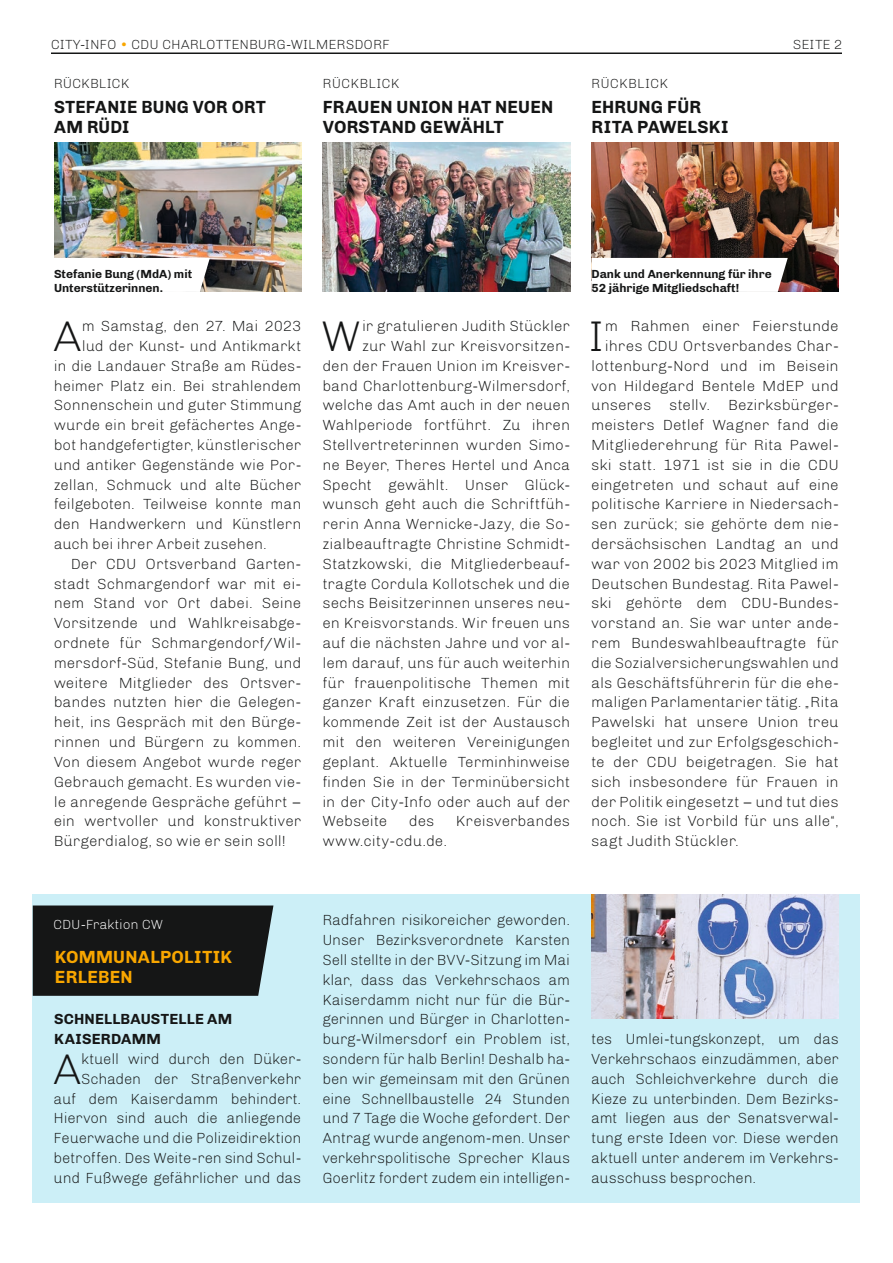
<style>
.page{position:relative;width:893px;height:1263px;background:#fff}
.page>*{position:absolute;margin:0;border:0;box-sizing:border-box;transform-origin:0 0}
.t1{font:300 43.8px "Chivo";color:#151616}
.t2{font:700 18px/19.8px "Chivo";letter-spacing:.01em;color:#151616}
.t3{font:700 18px/19.8px "Chivo";letter-spacing:.01em;color:#151616;scale:.96 1}
.t4{font:700 18px/19.8px "Chivo";letter-spacing:.01em;color:#f8a600}
.t5{font:300 15px/19.8px "Chivo";letter-spacing:.005em;color:#151616;text-align:justify}
.t6{font:700 15px/19.8px "Chivo";letter-spacing:.01em;color:#151616}
.t7{font:300 13.5px "Chivo";letter-spacing:.01em;color:#151616}
.t8{font:300 13.5px "Chivo";color:#fff}
.t9{font:700 12px/13.5px "Chivo";color:#151616}
.s1{color:#f8a600}
</style>
<div class="page">
<hr style="left:51px;top:53px;width:791px;height:1px;background:#151616">
<img style="left:54px;top:143px;width:247px;height:149px">
<img style="left:591px;top:143px;width:248px;height:149px">
<div style="left:33px;top:894px;width:827px;height:308px;background:#cceff7"></div>
<img style="left:591px;top:894px;width:248px;height:124px">
<svg style="left:54px;top:258px;width:156px;height:34px"></svg>
<svg style="left:591px;top:258px;width:197px;height:34px"></svg>
<img style="left:323px;top:143px;width:247px;height:149px">
<div style="left:33px;top:905px;width:240px;height:91px;background:#151616"></div>
<p class="t7" style="left:51px;top:36px;width:340px">CITY-INFO <span class="s1">•</span> CDU CHARLOTTENBURG-WILMERSDORF</p>
<p class="t7" style="left:793px;top:36px;width:51px">SEITE 2</p>
<p class="t7" style="left:54px;top:76px;width:77px">RÜCKBLICK</p>
<p class="t7" style="left:592px;top:76px;width:78px">RÜCKBLICK</p>
<p class="t3" style="left:54px;top:97px;width:222px">STEFANIE BUNG VOR ORT<br>AM RÜDI</p>
<p class="t2" style="left:592px;top:97px;width:139px">EHRUNG FÜR<br>RITA PAWELSKI</p>
<p class="t7" style="left:323px;top:76px;width:78px">RÜCKBLICK</p>
<p class="t2" style="left:323px;top:97px;width:232px">FRAUEN UNION HAT NEUEN<br>VORSTAND GEWÄHLT</p>
<p class="t9" style="left:54px;top:268px;width:140px">Stefanie Bung (MdA) mit<br>Unterstützerinnen.</p>
<p class="t9" style="left:591px;top:268px;width:182px">Dank und Anerkennung für ihre<br>52 jährige Mitgliedschaft!</p>
<h1 class="t1" style="left:322px;top:311px;width:42px">W</h1>
<p class="t5" style="left:362px;top:316px;width:209px">ir gratulieren Judith Stückler</p>
<h1 class="t1" style="left:54px;top:311px;width:30px">A</h1>
<p class="t5" style="left:82px;top:316px;width:221px">m Samstag, den 27. Mai 2023</p>
<h1 class="t1" style="left:589px;top:311px;width:18px">I</h1>
<p class="t5" style="left:605px;top:316px;width:235px">m Rahmen einer Feierstunde</p>
<p class="t5" style="left:362px;top:336px;width:209px">zur Wahl zur Kreisvorsitzen-</p>
<p class="t5" style="left:323px;top:356px;width:249px">den der Frauen Union im Kreisver-</p>
<p class="t5" style="left:323px;top:376px;width:249px">band Charlottenburg-Wilmersdorf,</p>
<p class="t5" style="left:323px;top:395px;width:249px">welche das Amt auch in der neuen</p>
<p class="t5" style="left:323px;top:415px;width:249px">Wahlperiode fortführt. Zu ihren</p>
<p class="t5" style="left:323px;top:435px;width:249px">Stellvertreterinnen wurden Simo-</p>
<p class="t5" style="left:323px;top:455px;width:249px">ne Beyer, Theres Hertel und Anca</p>
<p class="t5" style="left:323px;top:475px;width:249px">Specht gewählt. Unser Glück-</p>
<p class="t5" style="left:323px;top:494px;width:249px">wunsch geht auch die Schriftfüh-</p>
<p class="t5" style="left:323px;top:514px;width:249px">rerin Anna Wernicke-Jazy, die So-</p>
<p class="t5" style="left:323px;top:534px;width:249px">zialbeauftragte Christine Schmidt-</p>
<p class="t5" style="left:323px;top:554px;width:249px">Statzkowski, die Mitgliederbeauf-</p>
<p class="t5" style="left:323px;top:574px;width:249px">tragte Cordula Kollotschek und die</p>
<p class="t5" style="left:323px;top:593px;width:249px">sechs Beisitzerinnen unseres neu-</p>
<p class="t5" style="left:323px;top:613px;width:249px">en Kreisvorstands. Wir freuen uns</p>
<p class="t5" style="left:323px;top:633px;width:249px">auf die nächsten Jahre und vor al-</p>
<p class="t5" style="left:323px;top:653px;width:249px">lem darauf, uns für auch weiterhin</p>
<p class="t5" style="left:323px;top:673px;width:249px">für frauenpolitische Themen mit</p>
<p class="t5" style="left:323px;top:692px;width:249px">ganzer Kraft einzusetzen. Für die</p>
<p class="t5" style="left:323px;top:712px;width:249px">kommende Zeit ist der Austausch</p>
<p class="t5" style="left:323px;top:732px;width:249px">mit den weiteren Vereinigungen</p>
<p class="t5" style="left:323px;top:752px;width:249px">geplant. Aktuelle Terminhinweise</p>
<p class="t5" style="left:323px;top:772px;width:249px">finden Sie in der Terminübersicht</p>
<p class="t5" style="left:323px;top:791px;width:249px">in der City-Info oder auch auf der</p>
<p class="t5" style="left:323px;top:811px;width:66px">Webseite</p>
<p class="t5" style="left:409px;top:811px;width:27px">des</p>
<p class="t5" style="left:456px;top:811px;width:115px">Kreisverbandes</p>
<p class="t5" style="left:323px;top:831px;width:126px">www.city-cdu.de.</p>
<p class="t5" style="left:605px;top:336px;width:235px">ihres CDU Ortsverbandes Char-</p>
<p class="t5" style="left:591px;top:356px;width:249px">lottenburg-Nord und im Beisein</p>
<p class="t5" style="left:591px;top:376px;width:249px">von Hildegard Bentele MdEP und</p>
<p class="t5" style="left:591px;top:395px;width:249px">unseres stellv. Bezirksbürger-</p>
<p class="t5" style="left:591px;top:415px;width:249px">meisters Detlef Wagner fand die</p>
<p class="t5" style="left:591px;top:435px;width:249px">Mitgliederehrung für Rita Pawel-</p>
<p class="t5" style="left:591px;top:455px;width:249px">ski statt. 1971 ist sie in die CDU</p>
<p class="t5" style="left:591px;top:475px;width:249px">eingetreten und schaut auf eine</p>
<p class="t5" style="left:591px;top:494px;width:249px">politische Karriere in Niedersach-</p>
<p class="t5" style="left:591px;top:514px;width:249px">sen zurück; sie gehörte dem nie-</p>
<p class="t5" style="left:591px;top:534px;width:249px">dersächsischen Landtag an und</p>
<p class="t5" style="left:591px;top:554px;width:249px">war von 2002 bis 2023 Mitglied im</p>
<p class="t5" style="left:591px;top:574px;width:249px">Deutschen Bundestag. Rita Pawel-</p>
<p class="t5" style="left:591px;top:593px;width:247px">ski gehörte dem CDU-Bundes-</p>
<p class="t5" style="left:591px;top:613px;width:249px">vorstand an. Sie war unter ande-</p>
<p class="t5" style="left:591px;top:633px;width:249px">rem Bundeswahlbeauftragte für</p>
<p class="t5" style="left:591px;top:653px;width:249px">die Sozialversicherungswahlen und</p>
<p class="t5" style="left:591px;top:673px;width:249px">als Geschäftsführerin für die ehe-</p>
<p class="t5" style="left:591px;top:692px;width:249px">maligen Parlamentarier tätig. „Rita</p>
<p class="t5" style="left:591px;top:712px;width:249px">Pawelski hat unsere Union treu</p>
<p class="t5" style="left:591px;top:732px;width:249px">begleitet und zur Erfolgsgeschich-</p>
<p class="t5" style="left:591px;top:752px;width:249px">te der CDU beigetragen. Sie hat</p>
<p class="t5" style="left:591px;top:772px;width:249px">sich insbesondere für Frauen in</p>
<p class="t5" style="left:591px;top:791px;width:249px">der Politik eingesetzt – und tut dies</p>
<p class="t5" style="left:591px;top:811px;width:249px">noch. Sie ist Vorbild für uns alle“,</p>
<p class="t5" style="left:591px;top:831px;width:149px">sagt Judith Stückler.</p>
<p class="t5" style="left:82px;top:336px;width:221px">lud der Kunst- und Antikmarkt</p>
<p class="t5" style="left:54px;top:356px;width:249px">in die Landauer Straße am Rüdes-</p>
<p class="t5" style="left:54px;top:376px;width:249px">heimer Platz ein. Bei strahlendem</p>
<p class="t5" style="left:54px;top:395px;width:249px">Sonnenschein und guter Stimmung</p>
<p class="t5" style="left:54px;top:415px;width:249px">wurde ein breit gefächertes Ange-</p>
<p class="t5" style="left:54px;top:435px;width:249px">bot handgefertigter, künstlerischer</p>
<p class="t5" style="left:54px;top:455px;width:249px">und antiker Gegenstände wie Por-</p>
<p class="t5" style="left:54px;top:475px;width:249px">zellan, Schmuck und alte Bücher</p>
<p class="t5" style="left:54px;top:494px;width:249px">feilgeboten. Teilweise konnte man</p>
<p class="t5" style="left:54px;top:514px;width:249px">den Handwerkern und Künstlern</p>
<p class="t5" style="left:54px;top:534px;width:215px">auch bei ihrer Arbeit zusehen.</p>
<p class="t5" style="left:71px;top:554px;width:232px">Der CDU Ortsverband Garten-</p>
<p class="t5" style="left:54px;top:574px;width:249px">stadt Schmargendorf war mit ei-</p>
<p class="t5" style="left:54px;top:593px;width:249px">nem Stand vor Ort dabei. Seine</p>
<p class="t5" style="left:54px;top:613px;width:249px">Vorsitzende und Wahlkreisabge-</p>
<p class="t5" style="left:54px;top:633px;width:249px">ordnete für Schmargendorf/Wil-</p>
<p class="t5" style="left:54px;top:653px;width:249px">mersdorf-Süd, Stefanie Bung, und</p>
<p class="t5" style="left:54px;top:673px;width:249px">weitere Mitglieder des Ortsver-</p>
<p class="t5" style="left:54px;top:692px;width:249px">bandes nutzten hier die Gelegen-</p>
<p class="t5" style="left:54px;top:712px;width:249px">heit, ins Gespräch mit den Bürge-</p>
<p class="t5" style="left:54px;top:732px;width:249px">rinnen und Bürgern zu kommen.</p>
<p class="t5" style="left:54px;top:752px;width:249px">Von diesem Angebot wurde reger</p>
<p class="t5" style="left:54px;top:772px;width:249px">Gebrauch gemacht. Es wurden vie-</p>
<p class="t5" style="left:54px;top:791px;width:249px">le anregende Gespräche geführt –</p>
<p class="t5" style="left:54px;top:811px;width:249px">ein wertvoller und konstruktiver</p>
<p class="t5" style="left:54px;top:831px;width:234px">Bürgerdialog, so wie er sein soll!</p>
<p class="t8" style="left:53px;top:917px;width:111px">CDU-Fraktion CW</p>
<p class="t4" style="left:55px;top:947px;width:179px">KOMMUNALPOLITIK<br>ERLEBEN</p>
<p class="t6" style="left:54px;top:1009px;width:180px">SCHNELLBAUSTELLE AM<br>KAISERDAMM</p>
<h1 class="t1" style="left:54px;top:1043px;width:30px">A</h1>
<p class="t5" style="left:54px;top:1049px;width:249px;text-align:right">ktuell wird durch den Düker-<br>Schaden der Straßenverkehr<br>auf dem Kaiserdamm behindert.<br>Hiervon sind auch die anliegende<br>Feuerwache und die Polizeidirektion betroffen. Des Weite-ren sind Schul&shy;und Fußwege gefährlicher und das</p>
<p class="t5" style="left:323px;top:910px;width:249px">Radfahren risikoreicher geworden.<br>Unser Bezirksverordnete Karsten Sell stellte in der BVV-Sitzung im Mai klar, dass das Verkehrschaos am Kaiserdamm nicht nur für die Bür&shy;gerinnen und Bürger in Charlotten&shy;burg-Wilmersdorf ein Problem ist, sondern für halb Berlin! Deshalb ha&shy;ben wir gemeinsam mit den Grünen eine Schnellbaustelle 24 Stunden und 7 Tage die Woche gefordert. Der Antrag wurde angenom-men. Unser verkehrspolitische Sprecher Klaus Goerlitz fordert zudem ein intelligen-</p>
<p class="t5" style="left:591px;top:1029px;width:249px">tes Umlei-tungskonzept, um das Verkehrschaos einzudämmen, aber auch Schleichverkehre durch die Kieze zu unterbinden. Dem Bezirks&shy;amt liegen aus der Senatsverwal&shy;tung erste Ideen vor. Diese werden aktuell unter anderem im Verkehrs&shy;ausschuss besprochen.</p>
</div>
